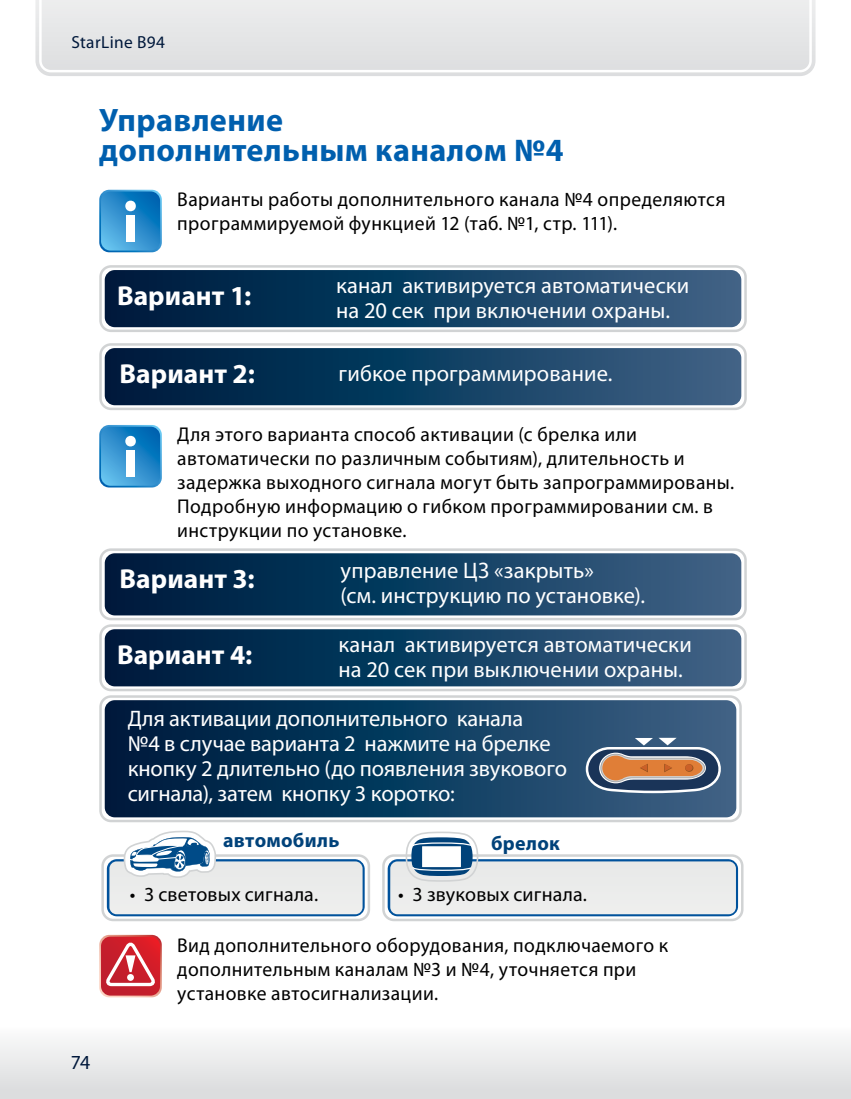
<style>
.page{position:relative;width:851px;height:1099px;background:#fff}
.page>*{position:absolute;margin:0;border:0;box-sizing:border-box;transform-origin:0 0}
.t1{font:700 32.5px/30px "Myriad Pro";letter-spacing:.01em;color:#005fae}
.t2{font:700 27.5px "Myriad Pro";color:#fff}
.t3{font:22.5px/25px "Myriad Pro";color:#fff}
.t4{font:20px/24px "Myriad Pro";letter-spacing:.02em;color:#000}
.t5{font:700 20px "Myriad Pro";letter-spacing:.015em;color:#00427a}
.t6{font:20px "Myriad Pro";color:#00183b}
.t7{font:17.5px "Myriad Pro";letter-spacing:.025em;color:#00183b}
</style>
<div class="page">
<svg style="left:35px;top:0;width:780px;height:76px;background:#dfe0e2"></svg>
<div style="left:38px;top:0;width:774px;height:74px;background:#e5e6e7"></div>
<div style="left:0;top:1020px;width:850px;height:78px;background:linear-gradient(to bottom,#fff,#d9dadc)"></div>
<svg style="left:100px;top:266px;width:645px;height:65px"></svg>
<div style="left:99px;top:265px;width:647px;height:67px;border:2px solid #d1d3d4;border-radius:11px"></div>
<svg style="left:105px;top:270px;width:636px;height:57px;background:#143e61"></svg>
<svg style="left:100px;top:344px;width:645px;height:65px"></svg>
<div style="left:99px;top:343px;width:647px;height:67px;border:2px solid #d1d3d4;border-radius:11px"></div>
<svg style="left:105px;top:348px;width:636px;height:57px;background:#153e61"></svg>
<svg style="left:100px;top:549px;width:645px;height:70px"></svg>
<div style="left:99px;top:548px;width:647px;height:72px;border:2px solid #d1d3d4;border-radius:11px"></div>
<svg style="left:105px;top:553px;width:636px;height:62px;background:#153e61"></svg>
<svg style="left:100px;top:625px;width:645px;height:65px"></svg>
<div style="left:99px;top:624px;width:647px;height:67px;border:2px solid #d1d3d4;border-radius:11px"></div>
<svg style="left:105px;top:629px;width:636px;height:57px;background:#153e61"></svg>
<svg style="left:103px;top:855px;width:266px;height:65px"></svg>
<div style="left:101px;top:854px;width:269px;height:67px;border:2px solid #d1d3d4;border-radius:11px"></div>
<svg style="left:383px;top:855px;width:359px;height:65px"></svg>
<div style="left:382px;top:854px;width:361px;height:67px;border:2px solid #d1d3d4;border-radius:11px"></div>
<svg style="left:107px;top:859px;width:257px;height:57px"></svg>
<svg style="left:387px;top:859px;width:351px;height:57px"></svg>
<svg style="left:100px;top:696px;width:640px;height:125px"></svg>
<div style="left:99px;top:695px;width:642px;height:127px;border:2px solid #d1d3d4;border-radius:11px"></div>
<svg style="left:105px;top:700px;width:631px;height:117px;background:#164063"></svg>
<svg style="left:109px;top:756px;width:253px;height:158px"></svg>
<svg style="left:390px;top:831px;width:345px;height:83px"></svg>
<svg style="left:584px;top:737px;width:138px;height:57px;background:#78747a"></svg>
<svg style="left:99px;top:190px;width:63px;height:62px;background:#3392ce"></svg>
<div style="left:125px;top:201px;width:11px;height:10px;background:#fff;border-radius:50%"></div>
<div style="left:126px;top:215px;width:9px;height:26px;background:#fff"></div>
<svg style="left:99px;top:425px;width:63px;height:62px;background:#3392ce"></svg>
<div style="left:125px;top:436px;width:11px;height:10px;background:#fff;border-radius:50%"></div>
<div style="left:126px;top:450px;width:9px;height:26px;background:#fff"></div>
<svg style="left:99px;top:934px;width:63px;height:63px;background:#d6535b"></svg>
<div style="left:127px;top:974px;width:7px;height:6px;background:#fff;border-radius:50%"></div>
<p class="t7" style="left:71px;top:32px;width:95px">StarLine B94</p>
<h1 class="t1" style="left:99px;top:104px;width:466px">Управление<br>дополнительным каналом №4</h1>
<p class="t4" style="left:177px;top:187px;width:549px">Варианты работы дополнительного канала №4 определяются программируемой функцией 12 (таб. №1, стр. 111).</p>
<h2 class="t2" style="left:117px;top:277px;width:136px">Вариант 1:</h2>
<p class="t3" style="left:336px;top:273px;width:354px">канал активируется автоматически на 20 сек при включении охраны.</p>
<h2 class="t2" style="left:119px;top:355px;width:137px">Вариант 2:</h2>
<p class="t3" style="left:338px;top:361px;width:275px">гибкое программирование.</p>
<p class="t4" style="left:177px;top:422px;width:558px">Для этого варианта способ активации (с брелка или автоматически по различным событиям), длительность и задержка выходного сигнала могут быть запрограммированы.<br>Подробную информацию о гибком программировании см. в инструкции по установке.</p>
<p class="t3" style="left:340px;top:557px;width:306px">управление ЦЗ «закрыть»<br>(см. инструкцию по установке).</p>
<h2 class="t2" style="left:119px;top:561px;width:136px">Вариант 3:</h2>
<h2 class="t2" style="left:117px;top:636px;width:137px">Вариант 4:</h2>
<p class="t3" style="left:338px;top:632px;width:354px">канал активируется автоматически на 20 сек при выключении охраны.</p>
<p class="t3" style="left:128px;top:705px;width:441px">Для активации дополнительного канала<br>№4 в случае варианта 2 нажмите на брелке кнопку 2 длительно (до появления звукового сигнала), затем кнопку 3 коротко:</p>
<p class="t5" style="left:223px;top:827px;width:118px">автомобиль</p>
<p class="t5" style="left:491px;top:829px;width:70px">брелок</p>
<p class="t4" style="left:130px;top:881px;width:190px">• 3 световых сигнала.</p>
<p class="t4" style="left:398px;top:882px;width:190px">• 3 звуковых сигнала.</p>
<p class="t6" style="left:71px;top:1049px;width:21px">74</p>
<p class="t4" style="left:177px;top:933px;width:492px">Вид дополнительного оборудования, подключаемого к дополнительным каналам №3 и №4, уточняется при установке автосигнализации.</p>
</div>
